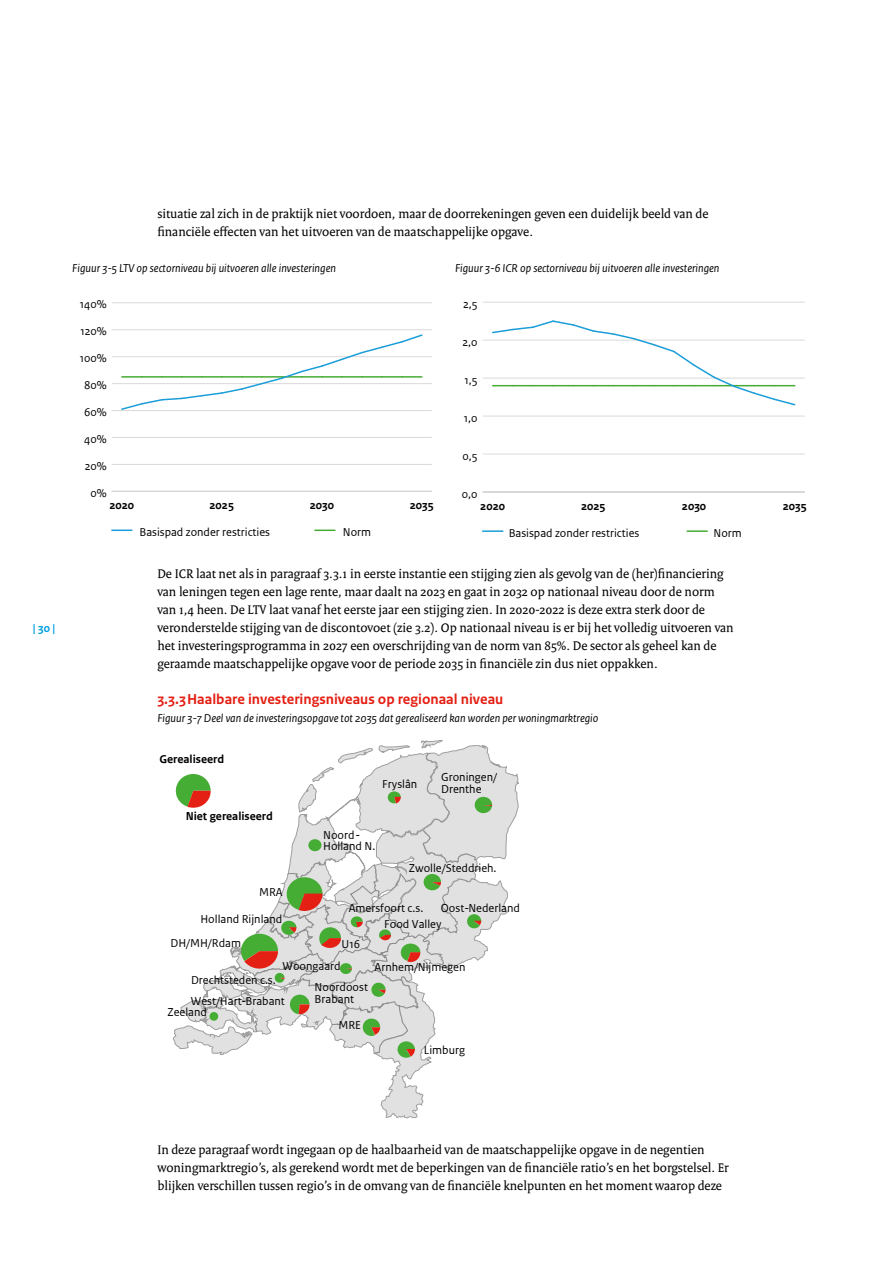
<style>
.page{position:relative;width:893px;height:1263px;background:#fff}
.page>*{position:absolute;margin:0;border:0;box-sizing:border-box;transform-origin:0 0}
.t1{font:700 15px "Rijksoverheid Sans Text";color:#e41f13}
.t2{font:13.5px/18px "Rijksoverheid Serif";color:#000}
.t3{font:12.15px/12.1px "Rijksoverheid Sans Text TT";color:#000}
.t4{font:700 12.15px "Rijksoverheid Sans Text TT";color:#000}
.t5{font:italic 12px "Rijksoverheid Sans Text";color:#000}
.t6{font:12px "Rijksoverheid Sans Text TT";color:#000}
.t7{font:700 12px "Rijksoverheid Sans Text TT";color:#000}
.t8{font:700 12px "Rijksoverheid Sans Text";color:#009fe3}
</style>
<div class="page">
<hr style="left:112px;top:491px;width:320px;height:1px;background:#dadada">
<hr style="left:112px;top:464px;width:320px;height:1px;background:#dadada">
<hr style="left:112px;top:437px;width:320px;height:1px;background:#dadada">
<hr style="left:112px;top:410px;width:320px;height:1px;background:#dadada">
<hr style="left:112px;top:383px;width:320px;height:1px;background:#dadada">
<hr style="left:112px;top:356px;width:320px;height:1px;background:#dadada">
<hr style="left:112px;top:329px;width:320px;height:1px;background:#dadada">
<hr style="left:112px;top:302px;width:320px;height:1px;background:#dadada">
<hr style="left:315px;top:529px;width:20px;height:2px;background:#45ac34">
<hr style="left:112px;top:529px;width:20px;height:2px;background:#1a9dd9">
<svg style="left:121px;top:334px;width:302px;height:76px"></svg>
<hr style="left:483px;top:491px;width:322px;height:1px;background:#b3b2b2">
<hr style="left:483px;top:492px;width:322px;height:1px;background:#dadada">
<hr style="left:483px;top:454px;width:322px;height:1px;background:#dadada">
<hr style="left:483px;top:416px;width:322px;height:1px;background:#dadada">
<hr style="left:483px;top:378px;width:322px;height:1px;background:#dadada">
<hr style="left:483px;top:340px;width:322px;height:1px;background:#dadada">
<hr style="left:483px;top:302px;width:322px;height:1px;background:#dadada">
<hr style="left:687px;top:530px;width:20px;height:2px;background:#45ac34">
<hr style="left:483px;top:530px;width:20px;height:2px;background:#1a9dd9">
<svg style="left:491px;top:320px;width:306px;height:86px"></svg>
<svg style="left:173px;top:740px;width:346px;height:378px"></svg>
<p class="t8" style="left:33px;top:621px;width:24px">| 30 |</p>
<p class="t2" style="left:157px;top:204px;width:553px">situatie zal zich in de praktijk niet voordoen, maar de doorrekeningen geven een duidelijk beeld van de financiële effecten van het uitvoeren van de maatschappelijke opgave.</p>
<p class="t5" style="left:72px;top:261px;width:265px">Figuur 3-5 LTV op sectorniveau bij uitvoeren alle investeringen</p>
<p class="t5" style="left:455px;top:261px;width:266px">Figuur 3-6 ICR op sectorniveau bij uitvoeren alle investeringen</p>
<p class="t6" style="left:80px;top:298px;width:28px">140%</p>
<p class="t6" style="left:80px;top:325px;width:28px">120%</p>
<p class="t6" style="left:80px;top:351px;width:29px">100%</p>
<p class="t6" style="left:84px;top:378px;width:24px">80%</p>
<p class="t6" style="left:84px;top:405px;width:24px">60%</p>
<p class="t6" style="left:84px;top:432px;width:24px">40%</p>
<p class="t6" style="left:85px;top:459px;width:24px">20%</p>
<p class="t6" style="left:91px;top:486px;width:18px">0%</p>
<p class="t7" style="left:109px;top:498px;width:26px">2020</p>
<p class="t7" style="left:209px;top:498px;width:26px">2025</p>
<p class="t7" style="left:310px;top:498px;width:26px">2030</p>
<p class="t7" style="left:410px;top:498px;width:26px">2035</p>
<p class="t6" style="left:139px;top:525px;width:132px">Basispad zonder restricties</p>
<p class="t6" style="left:343px;top:525px;width:30px">Norm</p>
<p class="t6" style="left:463px;top:297px;width:16px">2,5</p>
<p class="t6" style="left:462px;top:335px;width:17px">2,0</p>
<p class="t6" style="left:464px;top:373px;width:15px">1,5</p>
<p class="t6" style="left:464px;top:411px;width:15px">1,0</p>
<p class="t6" style="left:462px;top:449px;width:17px">0,5</p>
<p class="t6" style="left:462px;top:487px;width:17px">0,0</p>
<p class="t7" style="left:480px;top:499px;width:26px">2020</p>
<p class="t7" style="left:581px;top:499px;width:26px">2025</p>
<p class="t7" style="left:682px;top:499px;width:26px">2030</p>
<p class="t7" style="left:783px;top:499px;width:26px">2035</p>
<p class="t6" style="left:509px;top:526px;width:132px">Basispad zonder restricties</p>
<p class="t6" style="left:713px;top:526px;width:30px">Norm</p>
<p class="t2" style="left:157px;top:564px;width:578px">De ICR laat net als in paragraaf 3.3.1 in eerste instantie een stijging zien als gevolg van de (her)financiering van leningen tegen een lage rente, maar daalt na 2023 en gaat in 2032 op nationaal niveau door de norm van 1,4 heen. De LTV laat vanaf het eerste jaar een stijging zien. In 2020-2022 is deze extra sterk door de veronderstelde stijging van de discontovoet (zie 3.2). Op nationaal niveau is er bij het volledig uitvoeren van het investeringsprogramma in 2027 een overschrijding van de norm van 85%. De sector als geheel kan de geraamde maatschappelijke opgave voor de periode 2035 in financiële zin dus niet oppakken.</p>
<p class="t1" style="left:157px;top:690px;width:348px">3.3.3Haalbare investeringsniveaus op regionaal niveau</p>
<p class="t5" style="left:157px;top:711px;width:443px">Figuur 3-7 Deel van de investeringsopgave tot 2035 dat gerealiseerd kan worden per woningmarktregio</p>
<p class="t4" style="left:159px;top:752px;width:66px">Gerealiseerd</p>
<p class="t4" style="left:186px;top:809px;width:89px">Niet gerealiseerd</p>
<p class="t3" style="left:259px;top:886px;width:25px">MRA</p>
<p class="t3" style="left:200px;top:913px;width:83px">Holland Rijnland</p>
<p class="t3" style="left:170px;top:937px;width:72px">DH/MH/Rdam</p>
<p class="t3" style="left:382px;top:778px;width:37px">Fryslân</p>
<p class="t3" style="left:323px;top:829px;width:54px;line-height:10.9px">Noord-<br>Holland N.</p>
<p class="t3" style="left:441px;top:771px;width:57px">Groningen/<br>Drenthe</p>
<p class="t3" style="left:409px;top:862px;width:89px">Zwolle/Steddrieh.</p>
<p class="t3" style="left:441px;top:902px;width:81px">Oost-Nederland</p>
<p class="t3" style="left:349px;top:902px;width:76px">Amersfoort c.s.</p>
<p class="t3" style="left:342px;top:938px;width:20px">U16</p>
<p class="t3" style="left:384px;top:918px;width:59px">Food Valley</p>
<p class="t3" style="left:282px;top:960px;width:60px">Woongaard</p>
<p class="t3" style="left:375px;top:961px;width:92px">Arnhem/Nijmegen</p>
<p class="t3" style="left:191px;top:974px;width:86px">Drechtsteden c.s.</p>
<p class="t3" style="left:191px;top:995px;width:96px">West/Hart-Brabant</p>
<p class="t3" style="left:168px;top:1006px;width:41px">Zeeland</p>
<p class="t3" style="left:315px;top:981px;width:55px">Noordoost<br>Brabant</p>
<p class="t3" style="left:338px;top:1019px;width:24px">MRE</p>
<p class="t3" style="left:424px;top:1044px;width:43px">Limburg</p>
<p class="t2" style="left:157px;top:1140px;width:573px">In deze paragraaf wordt ingegaan op de haalbaarheid van de maatschappelijke opgave in de negentien woningmarktregio’s, als gerekend wordt met de beperkingen van de financiële ratio’s en het borgstelsel. Er blijken verschillen tussen regio’s in de omvang van de financiële knelpunten en het moment waarop deze</p>
</div>
